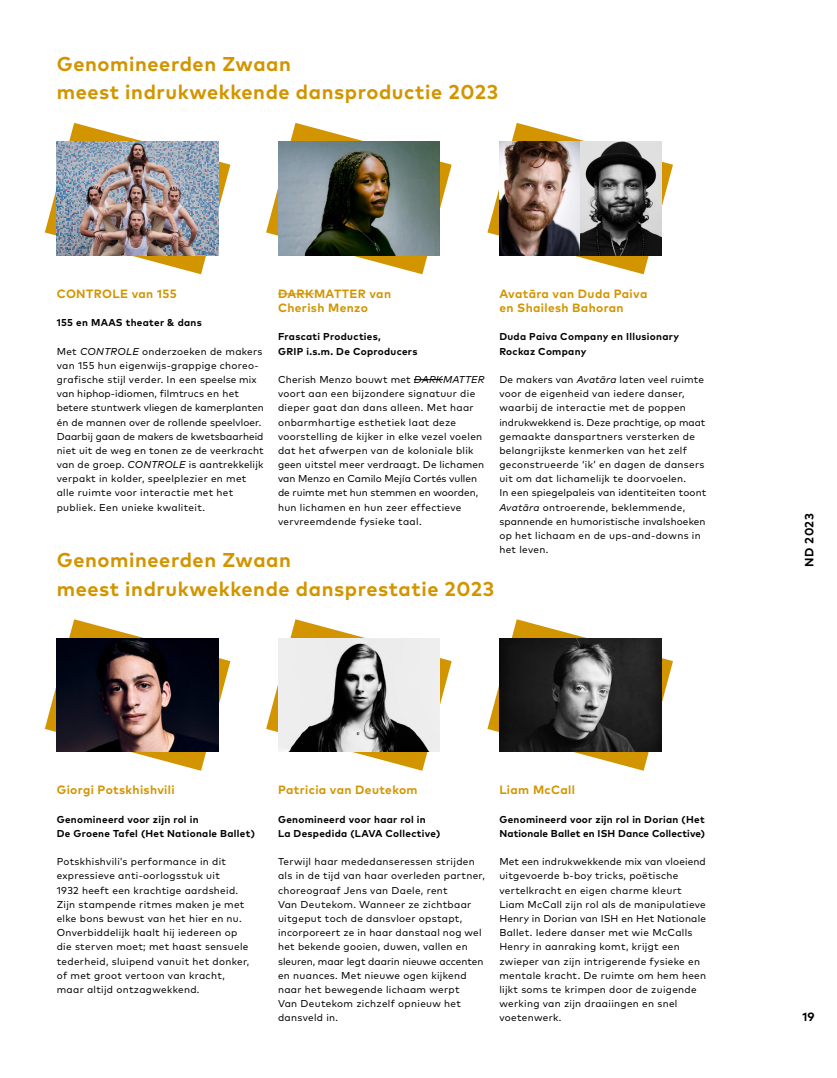
<style>
.page{position:relative;width:837px;height:1078px;background:#fff}
.page>*{position:absolute;margin:0;border:0;box-sizing:border-box;transform-origin:0 0}
.t1{font:700 20px/28.3px "Mark Pro";letter-spacing:.03em;color:#d29500}
.t2{font:700 12px/14.2px "Mark Pro";letter-spacing:.03em;color:#d29500}
.t3{font:700 12px "Mark Pro";letter-spacing:.05em;color:#000}
.t4{font:10px/14.2px "Mark Pro";letter-spacing:.03em;color:#000}
.t5{font:700 10px/14.2px "Mark Pro";letter-spacing:.03em;color:#000}
.s1{font-style:italic}
</style>
<div class="page">
<svg style="left:45px;top:619px;width:185px;height:151px"></svg>
<svg style="left:266px;top:619px;width:185px;height:151px"></svg>
<svg style="left:487px;top:619px;width:185px;height:151px"></svg>
<img style="left:278px;top:638px;width:161px;height:113px">
<svg style="left:266px;top:123px;width:185px;height:151px"></svg>
<img style="left:278px;top:142px;width:161px;height:113px">
<img style="left:57px;top:638px;width:161px;height:113px">
<img style="left:499px;top:638px;width:161px;height:113px">
<hr style="left:278px;top:293px;width:36px;height:1px;background:#d29500">
<hr style="left:413px;top:379px;width:30px;height:1px;background:#000">
<svg style="left:45px;top:123px;width:185px;height:151px"></svg>
<img style="left:57px;top:142px;width:161px;height:113px">
<svg style="left:487px;top:123px;width:185px;height:151px"></svg>
<img style="left:499px;top:142px;width:161px;height:113px">
<h1 class="t1" style="left:57px;top:48px;width:442px">Genomineerden Zwaan<br>meest indrukwekkende dansproductie 2023</h1>
<p class="t2" style="left:499px;top:285px;width:149px">Avatāra van Duda Paiva en Shailesh Bahoran</p>
<p class="t5" style="left:499px;top:329px;width:181px">Duda Paiva Company en Illusionary<br>Rockaz Company</p>
<p class="t4" style="left:499px;top:371px;width:208px">De makers van <span class="s1">Avatāra</span> laten veel ruimte voor de eigenheid van iedere danser, waarbij de interactie met de poppen indrukwekkend is. Deze prachtige, op maat gemaakte danspartners versterken de belangrijkste kenmerken van het zelf geconstrueerde ‘ik’ en dagen de dansers uit om dat lichamelijk te doorvoelen.<br>In een spiegelpaleis van identiteiten toont <span class="s1">Avatāra</span> ontroerende, beklemmende, spannende en humoristische invalshoeken op het lichaam en de ups-and-downs in het leven.</p>
<p class="t2" style="left:57px;top:285px;width:121px">CONTROLE van 155</p>
<p class="t5" style="left:57px;top:315px;width:146px">155 en MAAS theater &amp; dans</p>
<p class="t4" style="left:57px;top:343px;width:208px">Met <span class="s1">CONTROLE</span> onderzoeken de makers van 155 hun eigenwijs-grappige choreo&shy;grafische stijl verder. In een speelse mix van hiphop-idiomen, filmtrucs en het betere stuntwerk vliegen de kamerplanten én de mannen over de rollende speelvloer.<br>Daarbij gaan de makers de kwetsbaarheid niet uit de weg en tonen ze de veerkracht van de groep. <span class="s1">CONTROLE</span> is aantrekkelijk verpakt in kolder, speelplezier en met alle ruimte voor interactie met het publiek. Een unieke kwaliteit.</p>
<p class="t2" style="left:278px;top:285px;width:114px">DARKMATTER van<br>Cherish Menzo</p>
<p class="t5" style="left:278px;top:329px;width:141px">Frascati Producties,<br>GRIP i.s.m. De Coproducers</p>
<p class="t4" style="left:278px;top:371px;width:208px">Cherish Menzo bouwt met <span class="s1">DARKMATTER </span>voort aan een bijzondere signatuur die dieper gaat dan dans alleen. Met haar onbarmhartige esthetiek laat deze voorstelling de kijker in elke vezel voelen dat het afwerpen van de koloniale blik geen uitstel meer verdraagt. De lichamen van Menzo en Camilo Mejía Cortés vullen de ruimte met hun stemmen en woorden, hun lichamen en hun zeer effectieve vervreemdende fysieke taal.</p>
<h1 class="t1" style="left:57px;top:544px;width:439px">Genomineerden Zwaan<br>meest indrukwekkende dansprestatie 2023</h1>
<p class="t2" style="left:57px;top:781px;width:119px">Giorgi Potskhishvili</p>
<p class="t5" style="left:57px;top:811px;width:200px">Genomineerd voor zijn rol in<br>De Groene Tafel (Het Nationale Ballet)</p>
<p class="t4" style="left:57px;top:853px;width:194px">Potskhishvili’s performance in dit expressieve anti-oorlogsstuk uit<br>1932 heeft een krachtige aardsheid.<br>Zijn stampende ritmes maken je met elke bons bewust van het hier en nu.<br>Onverbiddelijk haalt hij iedereen op die sterven moet; met haast sensuele tederheid, sluipend vanuit het donker, of met groot vertoon van kracht, maar altijd ontzagwekkend.</p>
<p class="t2" style="left:278px;top:781px;width:141px">Patricia van Deutekom</p>
<p class="t5" style="left:278px;top:811px;width:164px">Genomineerd voor haar rol in<br>La Despedida (LAVA Collective)</p>
<p class="t4" style="left:278px;top:853px;width:208px">Terwijl haar mededanseressen strijden als in de tijd van haar overleden partner, choreograaf Jens van Daele, rent<br>Van Deutekom. Wanneer ze zichtbaar uitgeput toch de dansvloer opstapt, incorporeert ze in haar danstaal nog wel het bekende gooien, duwen, vallen en sleuren, maar legt daarin nieuwe accenten en nuances. Met nieuwe ogen kijkend naar het bewegende lichaam werpt<br>Van Deutekom zichzelf opnieuw het dansveld in.</p>
<p class="t2" style="left:499px;top:781px;width:77px">Liam McCall</p>
<p class="t5" style="left:499px;top:811px;width:207px">Genomineerd voor zijn rol in Dorian (Het<br>Nationale Ballet en ISH Dance Collective)</p>
<p class="t4" style="left:499px;top:853px;width:208px">Met een indrukwekkende mix van vloeiend uitgevoerde b-boy tricks, poëtische vertelkracht en eigen charme kleurt Liam McCall zijn rol als de manipulatieve Henry in Dorian van ISH en Het Nationale Ballet. Iedere danser met wie McCalls Henry in aanraking komt, krijgt een zwieper van zijn intrigerende fysieke en mentale kracht. De ruimte om hem heen lijkt soms te krimpen door de zuigende werking van zijn draaiingen en snel voetenwerk.</p>
<p class="t3" style="left:799px;top:567px;width:56px;rotate:-90deg">ND 2023</p>
<p class="t3" style="left:802px;top:1007px;width:14px">19</p>
</div>
